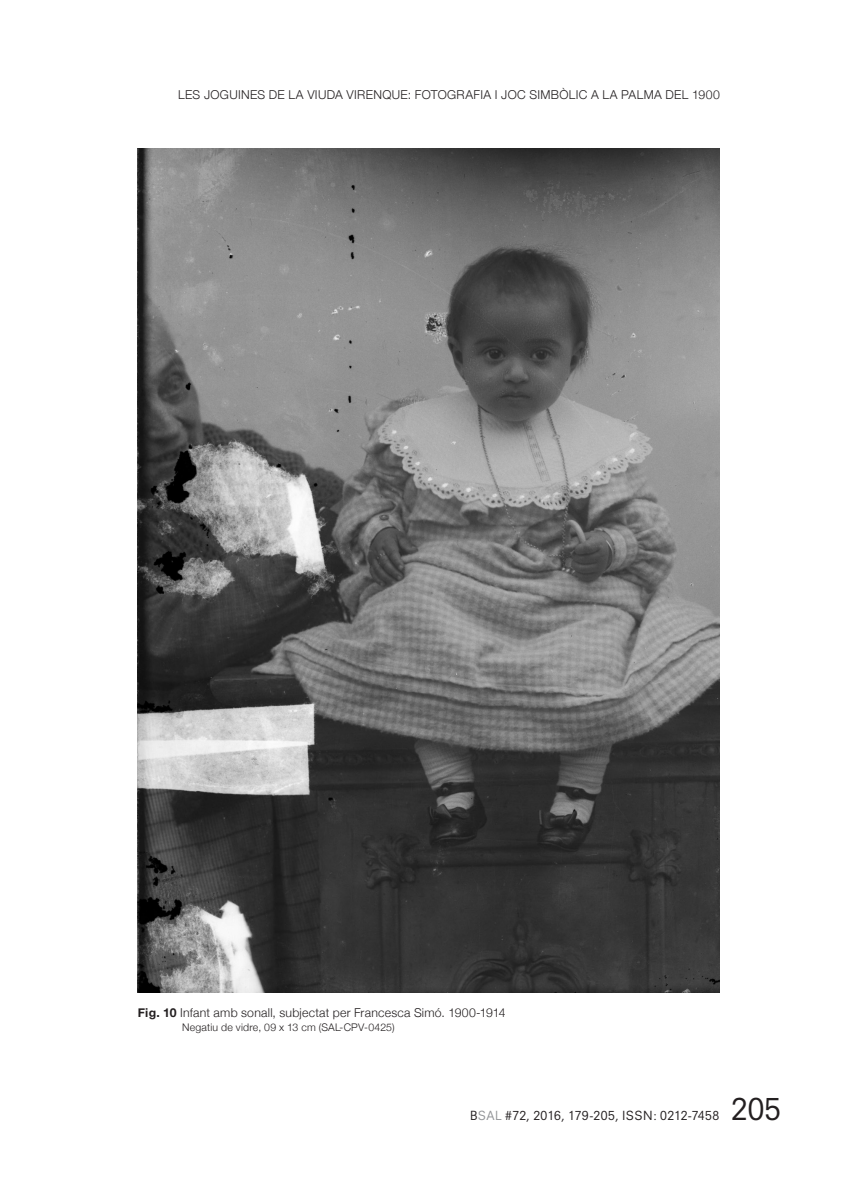
<style>
.page{position:relative;width:844px;height:1191px;background:#fff}
.page>*{position:absolute;margin:0;border:0;box-sizing:border-box;transform-origin:0 0}
.t1{font:29.75px "Neuzeit S";color:#231f20}
.peu_de_pàg{font:300 12.25px "Helvetica Neue";letter-spacing:.025em;color:#231f20}
.t2{font:12.25px "Neuzeit S";letter-spacing:.025em;color:#231f20}
.peu_de_pàg-2{font:300 10.5px "Helvetica Neue";letter-spacing:.025em;color:#231f20}
.s1{font-weight:700}
.s2{color:#939598}
</style>
<div class="page">
<img style="left:138px;top:149px;width:581px;height:843px">
<p class="peu_de_pàg" style="left:178px;top:85px;width:543px">LES JOGUINES DE LA VIUDA VIRENQUE: FOTOGRAFIA I JOC SIMBÒLIC A LA PALMA DEL 1900</p>
<p class="peu_de_pàg" style="left:138px;top:1002px;width:369px"><span class="s1">Fig. 10</span> Infant amb sonall, subjectat per Francesca Simó. 1900-1914</p>
<p class="peu_de_pàg-2" style="left:182px;top:1019px;width:214px">Negatiu de vidre, 09 x 13 cm (SAL-CPV-0425)</p>
<p class="t2" style="left:470px;top:1107px;width:251px">B<span class="s2">SAL</span> #72, 2016, 179-205, ISSN: 0212-7458</p>
<h1 class="t1" style="left:731px;top:1090px;width:51px">205</h1>
</div>
